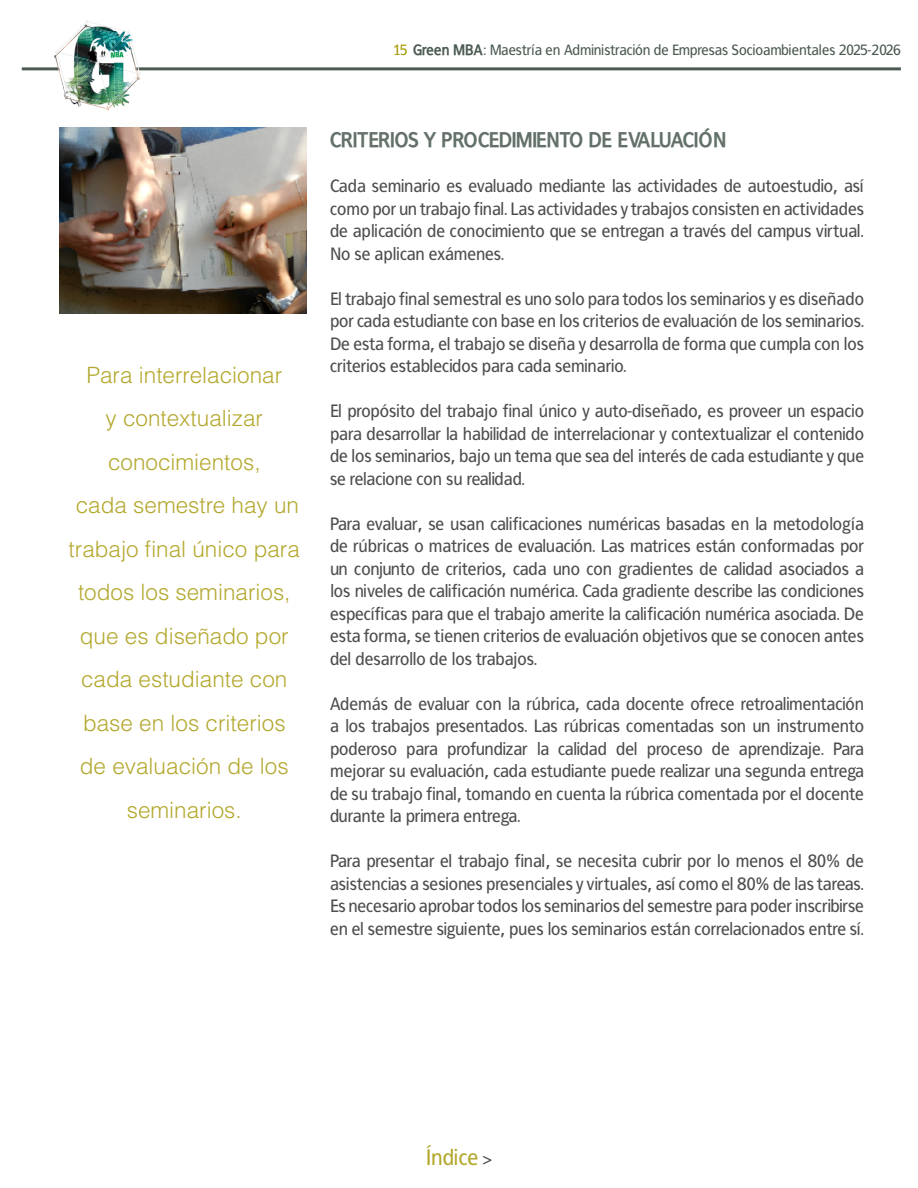
<style>
.page{position:relative;width:918px;height:1188px;background:#fff}
.page>*{position:absolute;margin:0;border:0;box-sizing:border-box;transform-origin:0 0}
.t1{font:300 22.5px/43.5px "Helvetica LT Std";color:#b3a82d;text-align:center}
.t2{font:22.5px "Francophil Sans";color:#b3a82d}
.t3{font:700 21px "Francophil Sans";letter-spacing:-.045em;color:#637169}
.t4{font:18px/22.5px "Francophil Sans";color:#4d4d4f;text-align:justify}
.t5{font:15px "Francophil Sans";color:#4c5b52}
.s1{color:#a59a00}
.s2{font-weight:700}
.s3{font-size:18px;color:#4d4d4f}
</style>
<div class="page">
<hr style="left:22px;top:67px;width:879px;height:3px;background:#4c5b52">
<img style="left:54px;top:20px;width:87px;height:90px">
<img style="left:59px;top:128px;width:248px;height:185px">
<p class="t1" style="left:69px;top:353px;width:233px">Para interrelacionar<br>y contextualizar conocimientos,<br>cada semestre hay un trabajo final único para todos los seminarios, que es diseñado por cada estudiante con base en los criterios de evaluación de los seminarios.</p>
<p class="t5" style="left:393px;top:41px;width:510px"><span class="s1">15</span> <span class="s2">Green MBA</span>: Maestría en Administración de Empresas Socioambientales 2025-2026</p>
<p class="t3" style="left:330px;top:128px;width:398px">CRITERIOS Y PROCEDIMIENTO DE EVALUACIÓN</p>
<p class="t4" style="left:330px;top:175px;width:536px">Cada seminario es evaluado mediante las actividades de autoestudio, así como por un trabajo final. Las actividades y trabajos consisten en actividades de aplicación de conocimiento que se entregan a través del campus virtual.<br>No se aplican exámenes.</p>
<p class="t4" style="left:330px;top:287px;width:536px">El trabajo final semestral es uno solo para todos los seminarios y es diseñado por cada estudiante con base en los criterios de evaluación de los seminarios.<br>De esta forma, el trabajo se diseña y desarrolla de forma que cumpla con los criterios establecidos para cada seminario.</p>
<p class="t4" style="left:330px;top:400px;width:536px">El propósito del trabajo final único y auto-diseñado, es proveer un espacio para desarrollar la habilidad de interrelacionar y contextualizar el contenido de los seminarios, bajo un tema que sea del interés de cada estudiante y que se relacione con su realidad.</p>
<p class="t4" style="left:330px;top:512px;width:536px">Para evaluar, se usan calificaciones numéricas basadas en la metodología de rúbricas o matrices de evaluación. Las matrices están conformadas por un conjunto de criterios, cada uno con gradientes de calidad asociados a los niveles de calificación numérica. Cada gradiente describe las condiciones específicas para que el trabajo amerite la calificación numérica asociada. De esta forma, se tienen criterios de evaluación objetivos que se conocen antes del desarrollo de los trabajos.</p>
<p class="t4" style="left:330px;top:692px;width:536px">Además de evaluar con la rúbrica, cada docente ofrece retroalimentación a los trabajos presentados. Las rúbricas comentadas son un instrumento poderoso para profundizar la calidad del proceso de aprendizaje. Para mejorar su evaluación, cada estudiante puede realizar una segunda entrega de su trabajo final, tomando en cuenta la rúbrica comentada por el docente durante la primera entrega.</p>
<p class="t4" style="left:330px;top:850px;width:536px">Para presentar el trabajo final, se necesita cubrir por lo menos el 80% de asistencias a sesiones presenciales y virtuales, así como el 80% de las tareas.<br>Es necesario aprobar todos los seminarios del semestre para poder inscribirse en el semestre siguiente, pues los seminarios están correlacionados entre sí.</p>
<p class="t2" style="left:426px;top:1144px;width:68px">Índice <span class="s3">&gt;</span></p>
</div>
